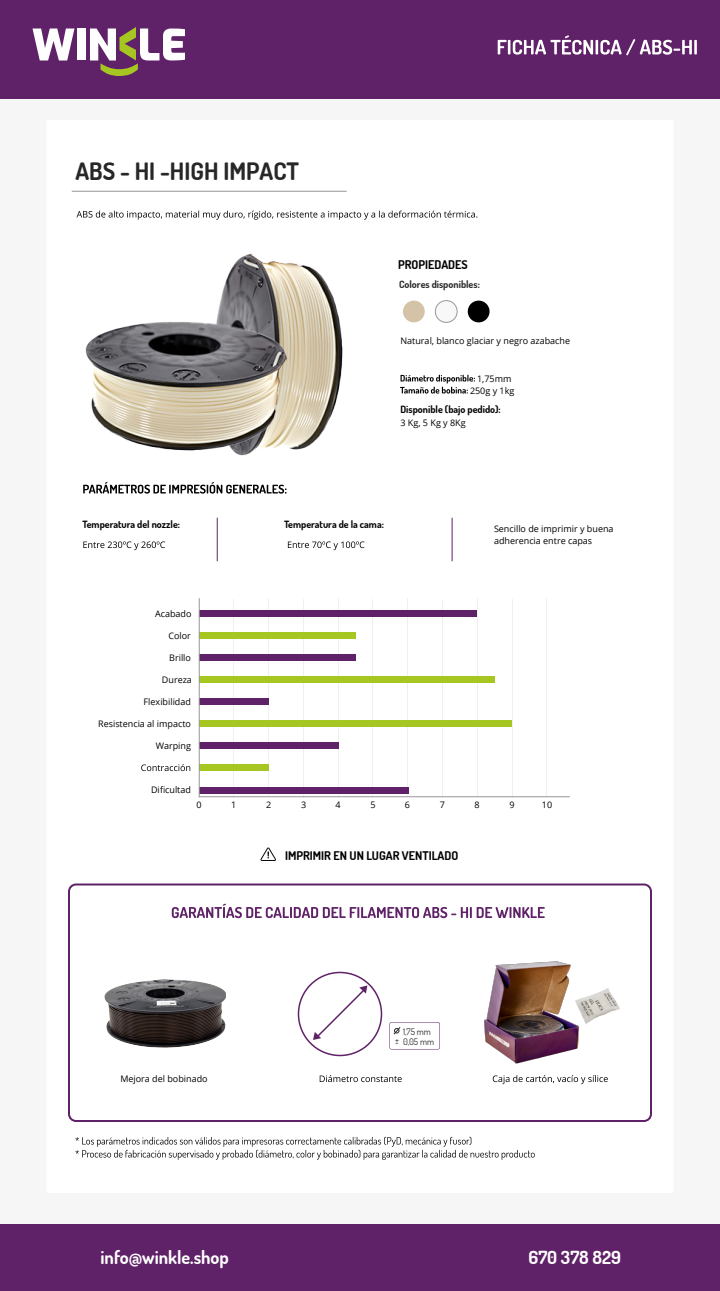
<style>
.page{position:relative;width:720px;height:1291px;background:#fff}
.page>*{position:absolute;margin:0;border:0;box-sizing:border-box;transform-origin:0 0}
.t1{font:700 24px "Dosis";color:#272727}
.t2{font:700 18px "Dosis";color:#fff}
.t3{font:700 12px "Dosis";color:#000}
.t4{font:700 10px "Dosis";color:#000}
.t5{font:700 10px "Dosis";color:#272727}
.t6{font:9px/12px "Open Sans";color:#000}
.t7{font:9px/11px "Dosis";color:#272727;text-align:center}
</style>
<div class="page">
<div style="left:0;top:0;width:720px;height:99px;background:#5f2167"></div>
<svg style="left:32px;top:29px;width:43px;height:32px"></svg>
<div style="left:77px;top:28px;width:9px;height:32px;background:#fefefe"></div>
<svg style="left:90px;top:27px;width:95px;height:49px"></svg>
<svg style="left:160px;top:786px;width:5px;height:7px"></svg>
<svg style="left:141px;top:764px;width:49px;height:7px"></svg>
<svg style="left:83px;top:541px;width:82px;height:9px"></svg>
<svg style="left:288px;top:541px;width:77px;height:9px"></svg>
<hr style="left:217px;top:518px;width:1px;height:43px;background:#5f2167">
<hr style="left:452px;top:518px;width:1px;height:43px;background:#5f2167">
<svg style="left:83px;top:482px;width:204px;height:12px"></svg>
<hr style="left:72px;top:191px;width:274px;height:1px;background:#979797">
<svg style="left:76px;top:211px;width:401px;height:9px"></svg>
<svg style="left:400px;top:375px;width:75px;height:19px"></svg>
<svg style="left:261px;top:848px;width:15px;height:13px"></svg>
<svg style="left:75px;top:1137px;width:460px;height:23px"></svg>
<svg style="left:68px;top:884px;width:584px;height:238px"></svg>
<div style="left:298px;top:972px;width:84px;height:84px;border:2px solid #5f2167;border-radius:50%"></div>
<svg style="left:313px;top:985px;width:54px;height:55px"></svg>
<svg style="left:498px;top:35px;width:199px;height:20px"></svg>
<div style="left:0;top:1224px;width:720px;height:67px;background:#5f2167"></div>
<hr style="left:477px;top:599px;width:1px;height:198px;background:#979797">
<hr style="left:338px;top:599px;width:1px;height:198px;background:#979797">
<hr style="left:268px;top:599px;width:1px;height:198px;background:#979797">
<hr style="left:546px;top:599px;width:1px;height:198px;background:#979797">
<hr style="left:408px;top:599px;width:1px;height:198px;background:#979797">
<hr style="left:234px;top:599px;width:1px;height:198px;background:#979797">
<hr style="left:512px;top:599px;width:1px;height:198px;background:#979797">
<hr style="left:372px;top:599px;width:1px;height:198px;background:#979797">
<hr style="left:303px;top:599px;width:1px;height:198px;background:#979797">
<hr style="left:442px;top:599px;width:1px;height:198px;background:#979797">
<div style="left:199px;top:787px;width:209px;height:7px;background:#5f2167"></div>
<div style="left:199px;top:742px;width:139px;height:7px;background:#5f2167"></div>
<div style="left:199px;top:698px;width:70px;height:7px;background:#5f2167"></div>
<div style="left:200px;top:654px;width:156px;height:7px;background:#5f2167"></div>
<div style="left:200px;top:610px;width:278px;height:7px;background:#5f2167"></div>
<div style="left:199px;top:764px;width:70px;height:7px;background:#a6c621"></div>
<div style="left:200px;top:720px;width:312px;height:7px;background:#a6c621"></div>
<div style="left:199px;top:676px;width:296px;height:8px;background:#a6c621"></div>
<div style="left:200px;top:632px;width:156px;height:7px;background:#a6c621"></div>
<hr style="left:199px;top:599px;width:1px;height:198px;background:#979797">
<hr style="left:199px;top:796px;width:370px;height:1px;background:#979797">
<img style="left:219px;top:254px;width:124px;height:196px">
<img style="left:85px;top:306px;width:203px;height:150px">
<div style="left:403px;top:301px;width:22px;height:21px;background:#d5c3a7;border-radius:11px"></div>
<div style="left:468px;top:301px;width:22px;height:21px;background:#000;border-radius:11px"></div>
<div style="left:435px;top:300px;width:22px;height:23px;border:1px solid #979797;border-radius:50%"></div>
<h1 class="t1" style="left:76px;top:154px;width:225px">ABS - HI -HIGH IMPACT</h1>
<h3 class="t3" style="left:398px;top:256px;width:71px">PROPIEDADES</h3>
<p class="t5" style="left:399px;top:277px;width:82px">Colores disponibles:</p>
<p class="t6" style="left:400px;top:335px;width:171px">Natural, blanco glaciar y negro azabache</p>
<p class="t6" style="left:470px;top:372px;width:46px;text-align:center">1,75mm<br>250g y 1kg</p>
<p class="t4" style="left:400px;top:402px;width:102px">Disponible (bajo pedido):</p>
<p class="t6" style="left:400px;top:416px;width:67px">3 Kg, 5 Kg y 8Kg</p>
<p class="t4" style="left:82px;top:517px;width:99px">Temperatura del nozzle:</p>
<p class="t4" style="left:284px;top:517px;width:101px">Temperatura de la cama:</p>
<p class="t6" style="left:155px;top:608px;width:38px">Acabado</p>
<p class="t6" style="left:168px;top:630px;width:24px">Color</p>
<p class="t6" style="left:169px;top:652px;width:23px">Brillo</p>
<p class="t6" style="left:162px;top:674px;width:32px">Dureza</p>
<p class="t6" style="left:144px;top:696px;width:49px">Flexibilidad</p>
<p class="t6" style="left:98px;top:718px;width:94px">Resistencia al impacto</p>
<p class="t6" style="left:156px;top:740px;width:37px">Warping</p>
<p class="t6" style="left:151px;top:784px;width:41px">Di cultad</p>
<p class="t6" style="left:494px;top:523px;width:121px">Sencillo de imprimir y buena adherencia entre capas</p>
<p class="t6" style="left:196px;top:799px;width:7px">0</p>
<p class="t6" style="left:231px;top:799px;width:7px">1</p>
<p class="t6" style="left:266px;top:799px;width:7px">2</p>
<p class="t6" style="left:301px;top:799px;width:7px">3</p>
<p class="t6" style="left:335px;top:799px;width:7px">4</p>
<p class="t6" style="left:371px;top:799px;width:7px">5</p>
<p class="t6" style="left:405px;top:799px;width:7px">6</p>
<p class="t6" style="left:440px;top:799px;width:7px">7</p>
<p class="t6" style="left:474px;top:799px;width:7px">8</p>
<p class="t6" style="left:509px;top:799px;width:7px">9</p>
<p class="t6" style="left:542px;top:799px;width:12px">10</p>
<h3 class="t3" style="left:285px;top:847px;width:175px">IMPRIMIR EN UN LUGAR VENTILADO</h3>
<p class="t6" style="left:120px;top:1073px;width:89px">Mejora del bobinado</p>
<p class="t7" style="left:395px;top:1025px;width:41px">1,75 mm<br>+- 0,05 mm</p>
<h2 class="t2" style="left:100px;top:1244px;width:130px">info@winkle.shop</h2>
<h2 class="t2" style="left:529px;top:1244px;width:94px">670 378 829</h2>
</div>
